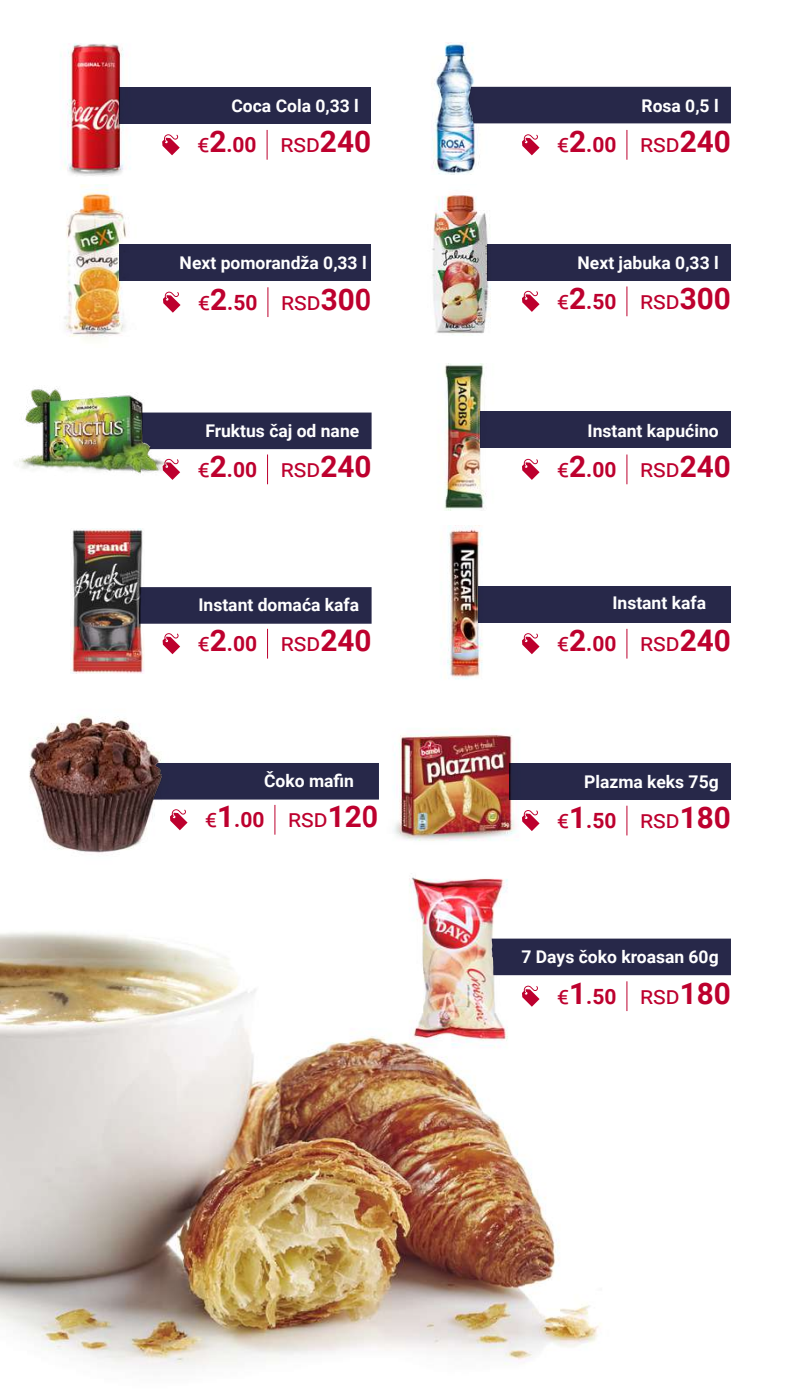
<style>
.page{position:relative;width:794px;height:1389px;background:#fff}
.page>*{position:absolute;margin:0;border:0;box-sizing:border-box;transform-origin:0 0}
.t1{font:24.5px "Roboto";color:#bd002e}
.t2{font:700 21px "Roboto";color:#bd002e}
.t3{font:700 17.5px "Roboto";color:#fff}
.s1{font-weight:400;font-size:24.5px}
.s2{font-size:29.75px}
.s3{font-weight:700;font-size:29.75px}
</style>
<div class="page">
<img style="left:0;top:286px;width:638px;height:1080px">
<div style="left:521px;top:87px;width:210px;height:36px;background:#272849"></div>
<div style="left:120px;top:87px;width:251px;height:36px;background:#272849"></div>
<div style="left:120px;top:244px;width:251px;height:37px;background:#272849"></div>
<div style="left:174px;top:763px;width:192px;height:37px;background:#272849"></div>
<div style="left:488px;top:244px;width:243px;height:37px;background:#272849"></div>
<div style="left:480px;top:411px;width:251px;height:37px;background:#272849"></div>
<div style="left:478px;top:586px;width:253px;height:37px;background:#272849"></div>
<div style="left:144px;top:587px;width:227px;height:37px;background:#272849"></div>
<div style="left:174px;top:413px;width:197px;height:36px;background:#272849"></div>
<div style="left:510px;top:763px;width:221px;height:37px;background:#272849"></div>
<div style="left:533px;top:939px;width:198px;height:36px;background:#272849"></div>
<img style="left:60px;top:43px;width:89px;height:133px">
<img style="left:25px;top:185px;width:144px;height:163px">
<img style="left:391px;top:363px;width:142px;height:147px">
<img style="left:15px;top:696px;width:159px;height:173px">
<img style="left:391px;top:526px;width:146px;height:155px">
<hr style="left:267px;top:130px;width:1px;height:30px;background:#bd002e">
<hr style="left:267px;top:287px;width:1px;height:30px;background:#bd002e">
<svg style="left:626px;top:455px;width:1px;height:29px"></svg>
<hr style="left:274px;top:805px;width:1px;height:30px;background:#bd002e">
<hr style="left:626px;top:629px;width:1px;height:30px;background:#bd002e">
<hr style="left:626px;top:130px;width:1px;height:30px;background:#bd002e">
<hr style="left:626px;top:286px;width:1px;height:30px;background:#bd002e">
<svg style="left:267px;top:455px;width:1px;height:29px"></svg>
<svg style="left:626px;top:806px;width:1px;height:29px"></svg>
<hr style="left:267px;top:629px;width:1px;height:30px;background:#bd002e">
<hr style="left:626px;top:981px;width:1px;height:30px;background:#bd002e">
<svg style="left:162px;top:134px;width:18px;height:21px"></svg>
<svg style="left:163px;top:292px;width:17px;height:21px"></svg>
<svg style="left:522px;top:459px;width:17px;height:21px"></svg>
<svg style="left:170px;top:809px;width:17px;height:21px"></svg>
<svg style="left:522px;top:633px;width:17px;height:21px"></svg>
<svg style="left:522px;top:134px;width:17px;height:21px"></svg>
<svg style="left:532px;top:291px;width:7px;height:21px"></svg>
<svg style="left:174px;top:459px;width:6px;height:21px"></svg>
<svg style="left:533px;top:810px;width:6px;height:21px"></svg>
<svg style="left:163px;top:633px;width:17px;height:21px"></svg>
<svg style="left:533px;top:986px;width:6px;height:21px"></svg>
<img style="left:431px;top:43px;width:90px;height:132px">
<img style="left:367px;top:195px;width:165px;height:146px">
<img style="left:7px;top:359px;width:167px;height:154px">
<img style="left:366px;top:701px;width:167px;height:166px">
<img style="left:70px;top:528px;width:74px;height:146px">
<img style="left:366px;top:867px;width:167px;height:190px">
<p class="t3" style="left:231px;top:93px;width:129px">Coca Cola 0,33 l</p>
<p class="t3" style="left:641px;top:93px;width:79px">Rosa 0,5 l</p>
<p class="t2" style="left:197px;top:130px;width:61px"><span class="s1">€</span><span class="s2">2</span>.00</p>
<h1 class="t1" style="left:280px;top:126px;width:92px">RSD<span class="s3">240</span></h1>
<p class="t2" style="left:557px;top:130px;width:61px"><span class="s1">€</span><span class="s2">2</span>.00</p>
<h1 class="t1" style="left:640px;top:126px;width:92px">RSD<span class="s3">240</span></h1>
<p class="t3" style="left:180px;top:250px;width:188px">Next pomorandža 0,33 l</p>
<p class="t3" style="left:577px;top:250px;width:143px">Next jabuka 0,33 l</p>
<p class="t2" style="left:198px;top:287px;width:61px"><span class="s1">€</span><span class="s2">2</span>.50</p>
<h1 class="t1" style="left:281px;top:284px;width:92px">RSD<span class="s3">300</span></h1>
<p class="t2" style="left:557px;top:287px;width:61px"><span class="s1">€</span><span class="s2">2</span>.50</p>
<h1 class="t1" style="left:640px;top:283px;width:92px">RSD<span class="s3">300</span></h1>
<p class="t3" style="left:205px;top:418px;width:155px">Fruktus čaj od nane</p>
<p class="t3" style="left:587px;top:418px;width:133px">Instant kapućino</p>
<p class="t2" style="left:198px;top:455px;width:61px"><span class="s1">€</span><span class="s2">2</span>.00</p>
<h1 class="t1" style="left:281px;top:451px;width:92px">RSD<span class="s3">240</span></h1>
<p class="t2" style="left:557px;top:455px;width:61px"><span class="s1">€</span><span class="s2">2</span>.00</p>
<h1 class="t1" style="left:640px;top:451px;width:92px">RSD<span class="s3">240</span></h1>
<p class="t3" style="left:198px;top:592px;width:162px">Instant domaća kafa</p>
<p class="t3" style="left:612px;top:591px;width:95px">Instant kafa</p>
<p class="t2" style="left:198px;top:629px;width:61px"><span class="s1">€</span><span class="s2">2</span>.00</p>
<h1 class="t1" style="left:281px;top:625px;width:92px">RSD<span class="s3">240</span></h1>
<p class="t2" style="left:557px;top:629px;width:61px"><span class="s1">€</span><span class="s2">2</span>.00</p>
<h1 class="t1" style="left:640px;top:625px;width:92px">RSD<span class="s3">240</span></h1>
<p class="t3" style="left:264px;top:769px;width:91px">Čoko mafin</p>
<p class="t3" style="left:584px;top:769px;width:136px">Plazma keks 75g</p>
<p class="t2" style="left:205px;top:805px;width:61px"><span class="s1">€</span><span class="s2">1</span>.00</p>
<h1 class="t1" style="left:288px;top:801px;width:92px">RSD<span class="s3">120</span></h1>
<p class="t2" style="left:557px;top:806px;width:61px"><span class="s1">€</span><span class="s2">1</span>.50</p>
<h1 class="t1" style="left:640px;top:802px;width:92px">RSD<span class="s3">180</span></h1>
<p class="t3" style="left:521px;top:945px;width:199px">7 Days čoko kroasan 60g</p>
<p class="t2" style="left:557px;top:981px;width:61px"><span class="s1">€</span><span class="s2">1</span>.50</p>
<h1 class="t1" style="left:640px;top:978px;width:92px">RSD<span class="s3">180</span></h1>
</div>
